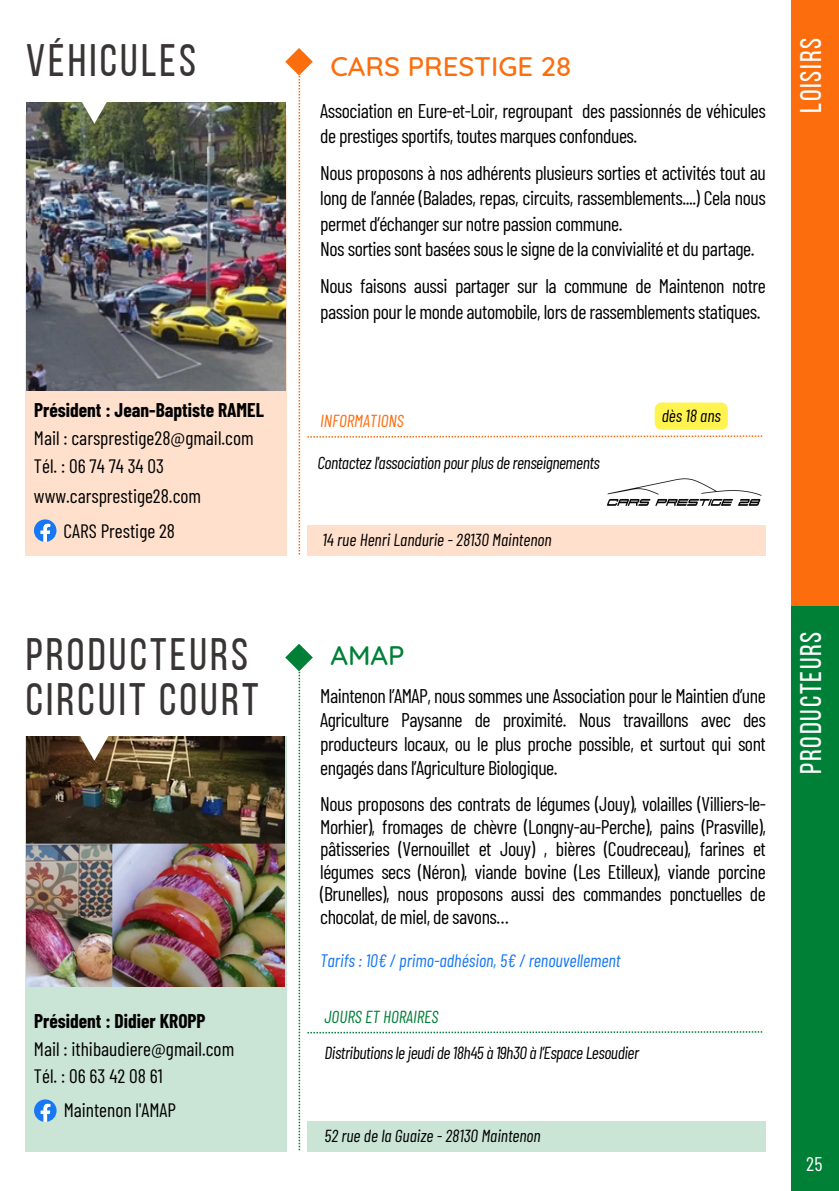
<style>
.page{position:relative;width:839px;height:1191px;background:#fff}
.page>*{position:absolute;margin:0;border:0;box-sizing:border-box;transform-origin:0 0}
.t1{font:45.4px "Bebas Neue";letter-spacing:.07em;color:#393535}
.t2{font:29.8px "Bebas Neue";letter-spacing:.06em;color:#fff}
.t3{font:500 27.4px "Quicksand";color:#fc6d0e}
.t4{font:500 27.4px "Quicksand";color:#008037}
.t5{font:19.8px/22.4px "Barlow Condensed";letter-spacing:-.025em;color:#000;text-align:justify}
.t6{font:19.8px "Barlow Condensed";color:#fff}
.t7{font:19.4px "Barlow Condensed";color:#000}
.t8{font:700 19.4px "Barlow Condensed";color:#000}
.t9{font:italic 18px "Barlow Condensed";color:#1877f2}
.t10{font:italic 17.4px "Barlow Condensed";letter-spacing:-.025em;color:#000}
.t11{font:italic 17.4px "Barlow Condensed";color:#000}
.t12{font:italic 17.4px "Barlow Condensed";color:#008037}
.t13{font:italic 17.4px "Barlow Condensed";color:#fc6d0e}
</style>
<div class="page">
<div style="left:307px;top:525px;width:458px;height:31px;background:#fee0cc"></div>
<div style="left:790px;top:595px;width:48px;height:596px;background:#008037"></div>
<div style="left:790px;top:0;width:48px;height:605px;background:#fc6d0e"></div>
<div style="left:26px;top:116px;width:261px;height:440px;background:#fee0cc"></div>
<img style="left:26px;top:102px;width:259px;height:288px">
<svg style="left:78px;top:102px;width:37px;height:39px"></svg>
<svg style="left:34px;top:519px;width:22px;height:23px"></svg>
<div style="left:307px;top:1121px;width:458px;height:30px;background:#cae4d5"></div>
<div style="left:26px;top:736px;width:261px;height:416px;background:#cae4d5"></div>
<img style="left:26px;top:736px;width:258px;height:251px">
<svg style="left:78px;top:736px;width:32px;height:25px"></svg>
<svg style="left:34px;top:1099px;width:23px;height:23px"></svg>
<svg style="left:285px;top:644px;width:477px;height:506px"></svg>
<svg style="left:285px;top:48px;width:477px;height:506px"></svg>
<p class="t1" style="left:26px;top:42px;width:171px">VÉHICULES</p>
<p class="t8" style="left:34px;top:398px;width:231px">Président : Jean-Baptiste RAMEL</p>
<p class="t7" style="left:34px;top:426px;width:221px">Mail : carsprestige28@gmail.com</p>
<p class="t7" style="left:34px;top:453px;width:132px">Tél. : 06 74 74 34 03</p>
<p class="t7" style="left:34px;top:484px;width:169px">www.carsprestige28.com</p>
<p class="t7" style="left:63px;top:518px;width:113px">CARS Prestige 28</p>
<p class="t3" style="left:330px;top:48px;width:242px">CARS PRESTIGE 28</p>
<p class="t5" style="left:320px;top:97px;width:447px;line-height:25.6px">Association en Eure-et-Loir, regroupant des passionnés de véhicules de prestiges sportifs, toutes marques confondues.</p>
<p class="t5" style="left:320px;top:159px;width:447px;line-height:25.6px">Nous proposons à nos adhérents plusieurs sorties et activités tout au long de l’année (Balades, repas, circuits, rassemblements....) Cela nous permet d’échanger sur notre passion commune.</p>
<p class="t5" style="left:320px;top:237px;width:436px">Nos sorties sont basées sous le signe de la convivialité et du partage.</p>
<p class="t5" style="left:320px;top:273px;width:447px;line-height:25.6px">Nous faisons aussi partager sur la commune de Maintenon notre passion pour le monde automobile, lors de rassemblements statiques.</p>
<p class="t2" style="left:798px;top:113px;width:77px;rotate:-90deg">loisirs</p>
<p class="t13" style="left:320px;top:410px;width:85px">INFORMATIONS</p>
<p class="t10" style="left:317px;top:451px;width:284px">Contactez l'association pour plus de renseignements</p>
<p class="t11" style="left:322px;top:529px;width:230px">14 rue Henri Landurie - 28130 Maintenon</p>
<p class="t10" style="left:661px;top:405px;width:61px">dès 18 ans</p>
<p class="t1" style="left:26px;top:636px;width:224px">PRODUCTEURS</p>
<p class="t4" style="left:330px;top:638px;width:76px">AMAP</p>
<p class="t1" style="left:26px;top:681px;width:234px">CIRCUIT COURT</p>
<p class="t5" style="left:320px;top:683px;width:447px;line-height:24px">Maintenon l’AMAP, nous sommes une Association pour le Maintien d’une Agriculture Paysanne de proximité. Nous travaillons avec des producteurs locaux, ou le plus proche possible, et surtout qui sont engagés dans l’Agriculture Biologique.</p>
<p class="t8" style="left:34px;top:1008px;width:173px">Président : Didier KROPP</p>
<p class="t7" style="left:34px;top:1036px;width:202px">Mail : ithibaudiere@gmail.com</p>
<p class="t7" style="left:34px;top:1064px;width:130px">Tél. : 06 63 42 08 61</p>
<p class="t7" style="left:64px;top:1097px;width:114px">Maintenon l'AMAP</p>
<p class="t5" style="left:320px;top:792px;width:447px">Nous proposons des contrats de légumes (Jouy), volailles (Villiers-le-Morhier), fromages de chèvre (Longny-au-Perche), pains (Prasville), pâtisseries (Vernouillet et Jouy) , bières (Coudreceau), farines et légumes secs (Néron), viande bovine (Les Etilleux), viande porcine (Brunelles), nous proposons aussi des commandes ponctuelles de chocolat, de miel, de savons…</p>
<p class="t9" style="left:320px;top:949px;width:302px">Tarifs : 10€ / primo-adhésion, 5€ / renouvellement</p>
<p class="t12" style="left:324px;top:1006px;width:116px">JOURS ET HORAIRES</p>
<p class="t10" style="left:324px;top:1041px;width:316px">Distributions le jeudi de 18h45 à 19h30 à l’Espace Lesoudier</p>
<p class="t11" style="left:324px;top:1124px;width:218px">52 rue de la Guaize - 28130 Maintenon</p>
<p class="t2" style="left:798px;top:774px;width:144px;rotate:-90deg">producteurs</p>
<p class="t6" style="left:806px;top:1151px;width:18px">25</p>
</div>
